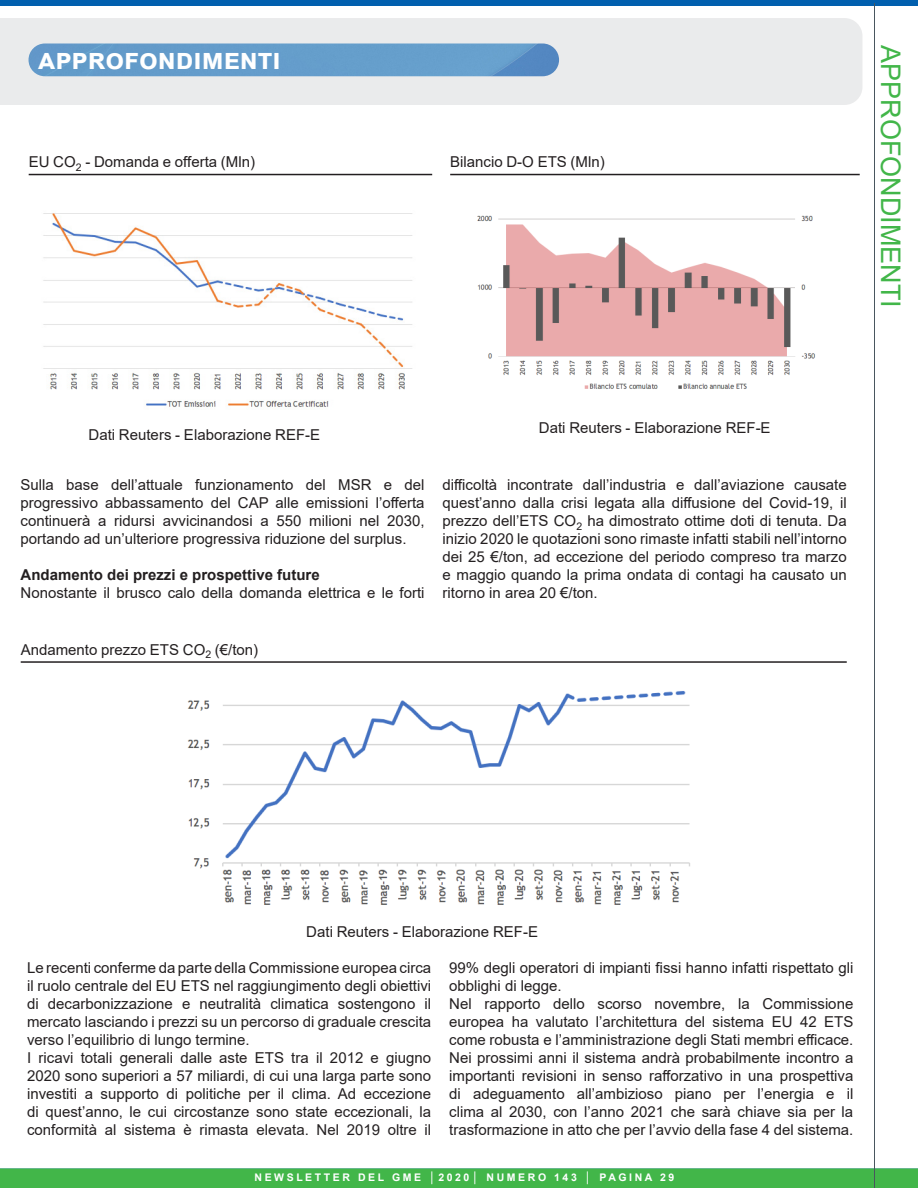
<style>
.page{position:relative;width:918px;height:1188px;background:#fff}
.page>*{position:absolute;margin:0;border:0;box-sizing:border-box;transform-origin:0 0}
.t1{font:700 28.5px "Arial";color:#fff}
.titolo_arancio_più_p{font:27px "Arial";color:#42b649}
.sottolineato{font:15px/18px "Arial";color:#231f20;text-align:justify}
.t2{font:700 15px "Arial";color:#231f20}
.t3{font:700 10.5px "Arial";letter-spacing:.245em;color:#fff}
</style>
<div class="page">
<div style="left:0;top:1168px;width:918px;height:20px;background:#42b649"></div>
<div style="left:0;top:18px;width:862px;height:87px;background:#eaebec"></div>
<img style="left:28px;top:44px;width:531px;height:32px;border-radius:16px">
<div style="left:0;top:0;width:918px;height:6px;background:#015fae"></div>
<hr style="left:874px;top:3px;width:1px;height:1185px;background:#49565e">
<img style="left:43px;top:213px;width:369px;height:195px">
<img style="left:477px;top:215px;width:339px;height:174px">
<hr style="left:29px;top:174px;width:403px;height:1px;background:#231f20">
<hr style="left:450px;top:174px;width:410px;height:1px;background:#231f20">
<img style="left:187px;top:691px;width:503px;height:214px">
<hr style="left:21px;top:661px;width:826px;height:2px;background:#231f20">
<p class="t1" style="left:38px;top:39px;width:244px">approfondimenti</p>
<p class="titolo_arancio_più_p" style="left:909px;top:45px;width:264px;rotate:90deg">APPROFONDIMENTI</p>
<p class="sottolineato" style="left:29px;top:153px;width:228px">EU CO<sub>2</sub> - Domanda e offerta (Mln)</p>
<p class="sottolineato" style="left:450px;top:153px;width:156px">Bilancio D-O ETS (Mln)</p>
<p class="sottolineato" style="left:89px;top:426px;width:233px">Dati Reuters - Elaborazione REF-E</p>
<p class="sottolineato" style="left:21px;top:476px;width:406px">Sulla base dell’attuale funzionamento del MSR e del progressivo abbassamento del CAP alle emissioni l’offerta continuerà a ridursi avvicinandosi a 550 milioni nel 2030, portando ad un’ulteriore progressiva riduzione del surplus.</p>
<p class="t2" style="left:21px;top:564px;width:301px">Andamento dei prezzi e prospettive future</p>
<p class="sottolineato" style="left:21px;top:584px;width:406px">Nonostante il brusco calo della domanda elettrica e le forti</p>
<p class="sottolineato" style="left:21px;top:640px;width:239px">Andamento prezzo ETS CO<sub>2</sub> (€/ton)</p>
<p class="sottolineato" style="left:539px;top:418px;width:233px">Dati Reuters - Elaborazione REF-E</p>
<p class="sottolineato" style="left:443px;top:476px;width:406px">difficoltà incontrate dall’industria e dall’aviazione causate quest’anno dalla crisi legata alla diffusione del Covid-19, il prezzo dell’ETS CO<sub>2</sub> ha dimostrato ottime doti di tenuta. Da inizio 2020 le quotazioni sono rimaste infatti stabili nell’intorno dei 25 €/ton, ad eccezione del periodo compreso tra marzo e maggio quando la prima ondata di contagi ha causato un ritorno in area 20 €/ton.</p>
<p class="sottolineato" style="left:306px;top:922px;width:233px">Dati Reuters - Elaborazione REF-E</p>
<p class="sottolineato" style="left:27px;top:958px;width:406px">Le recenti conferme da parte della Commissione europea circa il ruolo centrale del EU ETS nel raggiungimento degli obiettivi di decarbonizzazione e neutralità climatica sostengono il mercato lasciando i prezzi su un percorso di graduale crescita verso l’equilibrio di lungo termine.</p>
<p class="sottolineato" style="left:27px;top:1048px;width:406px">I ricavi totali generali dalle aste ETS tra il 2012 e giugno 2020 sono superiori a 57 miliardi, di cui una larga parte sono investiti a supporto di politiche per il clima. Ad eccezione di quest’anno, le cui circostanze sono state eccezionali, la conformità al sistema è rimasta elevata. Nel 2019 oltre il</p>
<p class="sottolineato" style="left:449px;top:958px;width:406px">99% degli operatori di impianti fissi hanno infatti rispettato gli obblighi di legge.</p>
<p class="sottolineato" style="left:449px;top:994px;width:406px">Nel rapporto dello scorso novembre, la Commissione europea ha valutato l’architettura del sistema EU 42 ETS come robusta e l’amministrazione degli Stati membri efficace.<br>Nei prossimi anni il sistema andrà probabilmente incontro a importanti revisioni in senso rafforzativo in una prospettiva di adeguamento all’ambizioso piano per l’energia e il clima al 2030, con l’anno 2021 che sarà chiave sia per la trasformazione in atto che per l’avvio della fase 4 del sistema.</p>
<p class="t3" style="left:255px;top:1169px;width:421px">NEWSLETTER DEL GME │2020│ NUMERO 143 │ PAGINA 29</p>
</div>
